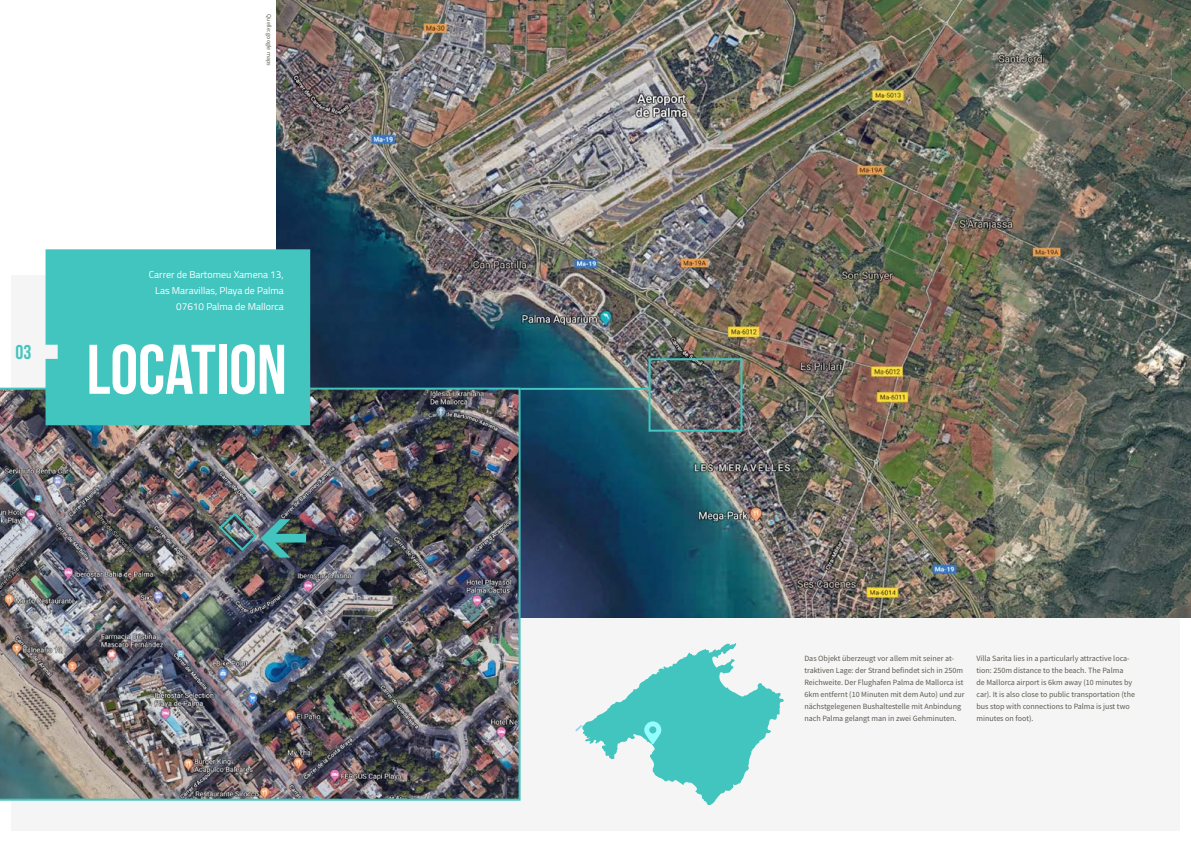
<style>
.page{position:relative;width:1191px;height:842px;background:#fff}
.page>*{position:absolute;margin:0;border:0;box-sizing:border-box;transform-origin:0 0}
.t1{font:70px "Bebas Neue";color:#fff}
.t2{font:20px "Bebas Neue";color:#42c4bf}
.t3{font:10px/15.7px "Titillium Web";color:#fff;text-align:right}
.t4{font:8px/12px "Source Sans Pro";color:#5b5a52}
.t5{font:6px "Source Sans Pro";color:#5b5a52}
</style>
<div class="page">
<div style="left:11px;top:275px;width:1168px;height:556px;background:#f6f5f5"></div>
<img style="left:277px;top:0;width:914px;height:617px">
<img style="left:0;top:388px;width:520px;height:413px">
<svg style="left:575px;top:643px;width:209px;height:162px"></svg>
<hr style="left:520px;top:388px;width:129px;height:2px;background:#42c4bf">
<div style="left:648px;top:358px;width:94px;height:74px;border:2px solid #42c4bf"></div>
<img style="left:217px;top:511px;width:89px;height:47px">
<div style="left:46px;top:249px;width:264px;height:176px;background:#42c4bf"></div>
<p class="t5" style="left:273px;top:14px;width:52px;rotate:90deg">Quelle: google maps</p>
<h2 class="t2" style="left:16px;top:341px;width:17px">03</h2>
<p class="t3" style="left:149px;top:267px;width:136px">Carrer de Bartomeu Xamena 13,<br>Las Maravillas, Playa de Palma<br>07610 Palma de Mallorca</p>
<h1 class="t1" style="left:87px;top:331px;width:202px">LOCATION</h1>
<p class="t4" style="left:804px;top:652px;width:162px">Das Objekt überzeugt vor allem mit seiner at&shy;traktiven Lage: der Strand befindet sich in 250m Reichweite. Der Flughafen Palma de Mallorca ist 6km entfernt (10 Minuten mit dem Auto) und zur nächstgelegenen Bushaltestelle mit Anbindung nach Palma gelangt man in zwei Gehminuten.</p>
<p class="t4" style="left:976px;top:652px;width:160px">Villa Sarita lies in a particularly attractive loca&shy;tion: 250m distance to the beach. The Palma<br>de Mallorca airport is 6km away (10 minutes by car). It is also close to public transportation (the bus stop with connections to Palma is just two minutes on foot).</p>
</div>
